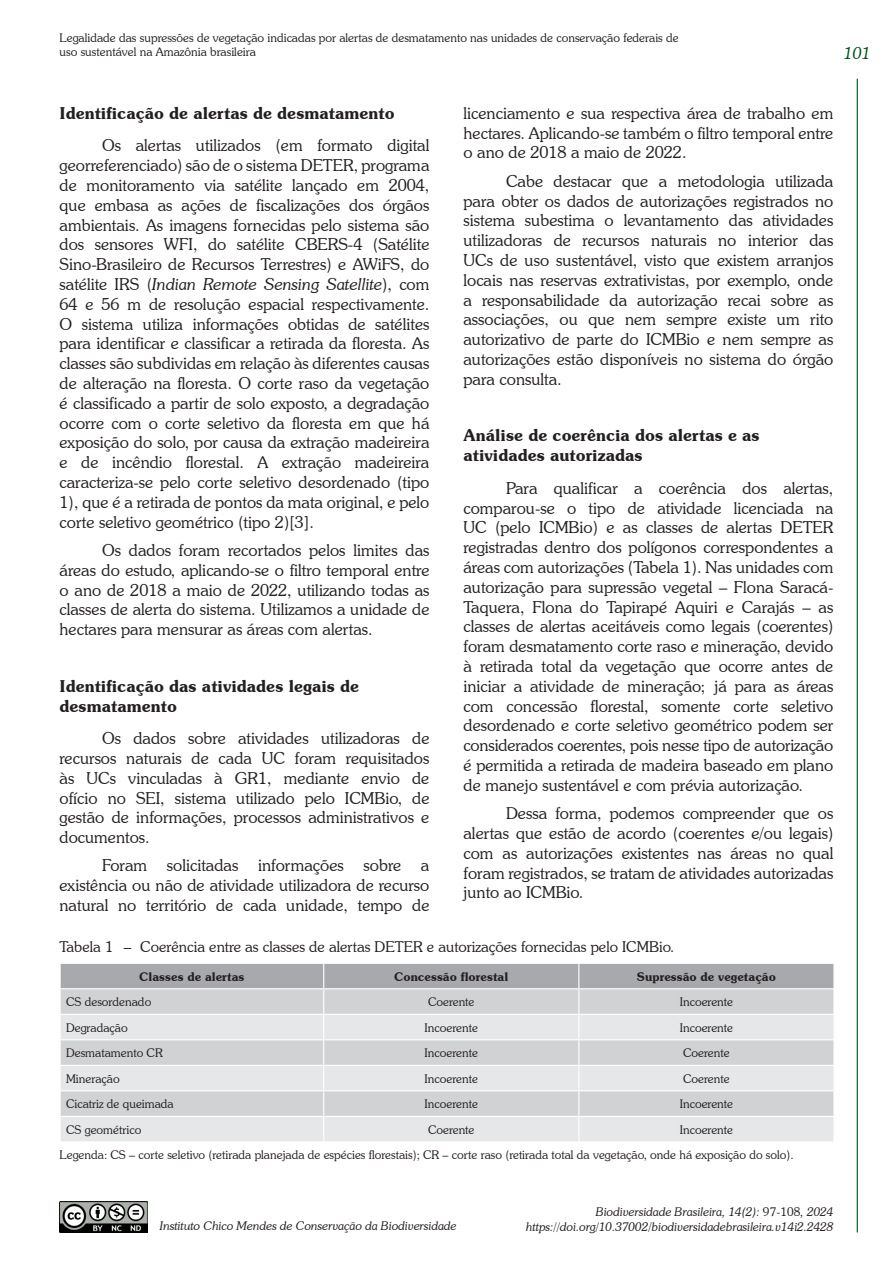
<style>
.page{position:relative;width:893px;height:1263px;background:#fff}
.page>*{position:absolute;margin:0;border:0;box-sizing:border-box;transform-origin:0 0}
.texto{font:300 16.5px/19.8px "Souvenir IT Cby BT";color:#231f20;text-align:justify}
.titulo_2{font:600 16.5px/19.8px "Souvenir IT Cby BT";color:#231f20}
.t1{font:italic 300 16.5px "Souvenir IT Cby BT";color:#00531e}
.figura{font:300 15px "Souvenir IT Cby BT";color:#231f20}
.rodapé{font:300 12px/14.4px "Souvenir IT Cby BT";color:#231f20}
.texto_tabela{font:300 12px "Souvenir IT Cby BT";color:#231f20}
.t2{font:italic 300 12px/14.4px "Souvenir IT Cby BT";color:#231f20;text-align:right}
.texto_tabela-2{font:600 12px "Souvenir IT Cby BT";color:#231f20}
.s1{font-style:italic}
.s2{font-style:normal}
</style>
<div class="page">
<hr style="left:857px;top:79px;width:1px;height:1153px;background:#00531e">
<img style="left:60px;top:1201px;width:88px;height:31px">
<svg style="left:60px;top:963px;width:774px;height:178px;background:#d6d7d9"></svg>
<hr style="left:833px;top:1117px;width:2px;height:24px;background:#fff">
<p class="rodapé" style="left:60px;top:30px;width:621px">Legalidade das supressões de vegetação indicadas por alertas de desmatamento nas unidades de conservação federais de uso sustentável na Amazônia brasileira</p>
<p class="t1" style="left:844px;top:43px;width:29px">101</p>
<p class="texto" style="left:463px;top:103px;width:371px">licenciamento e sua respectiva área de trabalho em hectares. Aplicando-se também o filtro temporal entre o ano de 2018 a maio de 2022.</p>
<p class="texto" style="left:463px;top:171px;width:371px;text-indent:43px">Cabe destacar que a metodologia utilizada para obter os dados de autorizações registrados no sistema subestima o levantamento das atividades utilizadoras de recursos naturais no interior das UCs de uso sustentável, visto que existem arranjos locais nas reservas extrativistas, por exemplo, onde a responsabilidade da autorização recai sobre as associações, ou que nem sempre existe um rito autorizativo de parte do ICMBio e nem sempre as autorizações estão disponíveis no sistema do órgão para consulta.</p>
<p class="titulo_2" style="left:60px;top:103px;width:337px">Identificação de alertas de desmatamento</p>
<p class="texto" style="left:60px;top:135px;width:371px;text-indent:43px">Os alertas utilizados (em formato digital georreferenciado) são de o sistema DETER, programa de monitoramento via satélite lançado em 2004, que embasa as ações de fiscalizações dos órgãos ambientais. As imagens fornecidas pelo sistema são dos sensores WFI, do satélite CBERS-4 (Satélite Sino-Brasileiro de Recursos Terrestres) e AWiFS, do satélite IRS (<span class="s1">Indian Remote Sensing Satellite</span>), com 64 e 56 m de resolução espacial respectivamente.<br>O sistema utiliza informações obtidas de satélites para identificar e classificar a retirada da floresta. As classes são subdividas em relação às diferentes causas de alteração na floresta. O corte raso da vegetação é classificado a partir de solo exposto, a degradação ocorre com o corte seletivo da floresta em que há exposição do solo, por causa da extração madeireira e de incêndio florestal. A extração madeireira caracteriza-se pelo corte seletivo desordenado (tipo 1), que é a retirada de pontos da mata original, e pelo corte seletivo geométrico (tipo 2)[3].</p>
<p class="texto" style="left:60px;top:540px;width:371px;text-indent:43px">Os dados foram recortados pelos limites das áreas do estudo, aplicando-se o filtro temporal entre o ano de 2018 a maio de 2022, utilizando todas as classes de alerta do sistema. Utilizamos a unidade de hectares para mensurar as áreas com alertas.</p>
<p class="titulo_2" style="left:463px;top:425px;width:298px">Análise de coerência dos alertas e as atividades autorizadas</p>
<p class="texto" style="left:463px;top:478px;width:371px;text-indent:43px">Para qualificar a coerência dos alertas, comparou-se o tipo de atividade licenciada na UC (pelo ICMBio) e as classes de alertas DETER registradas dentro dos polígonos correspondentes a áreas com autorizações (Tabela 1). Nas unidades com autorização para supressão vegetal – Flona Saracá-Taquera, Flona do Tapirapé Aquiri e Carajás – as classes de alertas aceitáveis como legais (coerentes) foram desmatamento corte raso e mineração, devido à retirada total da vegetação que ocorre antes de iniciar a atividade de mineração; já para as áreas com concessão florestal, somente corte seletivo desordenado e corte seletivo geométrico podem ser considerados coerentes, pois nesse tipo de autorização é permitida a retirada de madeira baseado em plano de manejo sustentável e com prévia autorização.</p>
<p class="texto" style="left:463px;top:803px;width:371px;text-indent:43px">Dessa forma, podemos compreender que os alertas que estão de acordo (coerentes e/ou legais) com as autorizações existentes nas áreas no qual foram registrados, se tratam de atividades autorizadas junto ao ICMBio.</p>
<p class="figura" style="left:60px;top:938px;width:616px">Tabela 1 – Coerência entre as classes de alertas DETER e autorizações fornecidas pelo ICMBio.</p>
<p class="texto_tabela-2" style="left:139px;top:969px;width:107px">Classes de alertas</p>
<p class="texto_tabela-2" style="left:394px;top:969px;width:116px">Concessão florestal</p>
<p class="texto_tabela-2" style="left:637px;top:969px;width:140px">Supressão de vegetação</p>
<p class="texto_tabela" style="left:66px;top:994px;width:87px">CS desordenado</p>
<p class="texto_tabela" style="left:428px;top:994px;width:48px">Coerente</p>
<p class="texto_tabela" style="left:680px;top:994px;width:55px">Incoerente</p>
<p class="texto_tabela" style="left:66px;top:1020px;width:63px">Degradação</p>
<p class="texto_tabela" style="left:425px;top:1020px;width:55px">Incoerente</p>
<p class="texto_tabela" style="left:680px;top:1020px;width:55px">Incoerente</p>
<p class="texto_tabela" style="left:66px;top:1045px;width:98px">Desmatamento CR</p>
<p class="texto_tabela" style="left:425px;top:1045px;width:55px">Incoerente</p>
<p class="texto_tabela" style="left:683px;top:1045px;width:48px">Coerente</p>
<p class="texto_tabela" style="left:66px;top:1071px;width:55px">Mineração</p>
<p class="texto_tabela" style="left:425px;top:1071px;width:55px">Incoerente</p>
<p class="texto_tabela" style="left:683px;top:1071px;width:48px">Coerente</p>
<p class="texto_tabela" style="left:66px;top:1096px;width:109px">Cicatriz de queimada</p>
<p class="texto_tabela" style="left:425px;top:1096px;width:55px">Incoerente</p>
<p class="texto_tabela" style="left:680px;top:1096px;width:55px">Incoerente</p>
<p class="texto_tabela" style="left:66px;top:1122px;width:77px">CS geométrico</p>
<p class="texto_tabela" style="left:428px;top:1122px;width:48px">Coerente</p>
<p class="texto_tabela" style="left:680px;top:1122px;width:55px">Incoerente</p>
<p class="rodapé" style="left:60px;top:1148px;width:736px">Legenda: CS – corte seletivo (retirada planejada de espécies florestais); CR – corte raso (retirada total da vegetação, onde há exposição do solo).</p>
<p class="titulo_2" style="left:60px;top:676px;width:301px">Identificação das atividades legais de desmatamento</p>
<p class="texto" style="left:60px;top:728px;width:371px;text-indent:43px">Os dados sobre atividades utilizadoras de recursos naturais de cada UC foram requisitados às UCs vinculadas à GR1, mediante envio de ofício no SEI, sistema utilizado pelo ICMBio, de gestão de informações, processos administrativos e documentos.</p>
<p class="texto" style="left:60px;top:855px;width:371px;text-indent:43px">Foram solicitadas informações sobre a existência ou não de atividade utilizadora de recurso natural no território de cada unidade, tempo de</p>
<p class="t2" style="left:160px;top:1218px;width:298px">Instituto Chico Mendes de Conservação da Biodiversidade</p>
<p class="t2" style="left:526px;top:1204px;width:309px">Biodiversidade Brasileira, 14(2): <span class="s2">97-108</span>, 2024 https://doi.org/10.37002/biodiversidadebrasileira.v14i2.2428</p>
</div>
